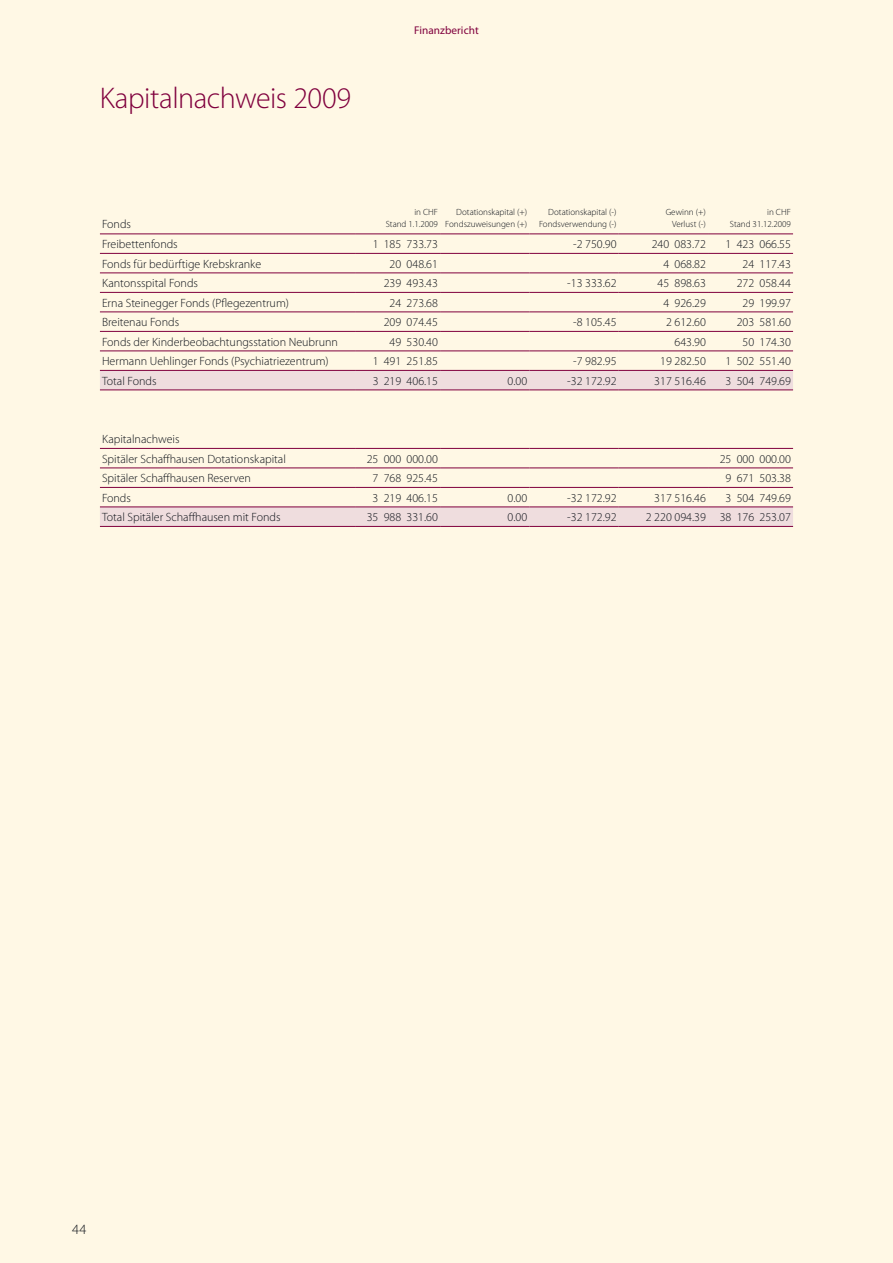
<style>
.page{position:relative;width:893px;height:1263px;background:#fff8e5}
.page>*{position:absolute;margin:0;border:0;box-sizing:border-box;transform-origin:0 0}
.t1{font:300 30px "Myriad Pro";letter-spacing:-.015em;color:#80003d}
.t2{font:300 14.25px "Myriad Pro";color:#0e1219}
.t3{font:300 12px/19.5px "Myriad Pro";color:#0e1219}
.t4{font:11.25px "Myriad Pro";letter-spacing:.005em;color:#80003d}
.t5{font:300 9px/12px "Myriad Pro";color:#0e1219;text-align:right}
</style>
<div class="page">
<svg style="left:100px;top:371px;width:693px;height:155px"></svg>
<hr style="left:100px;top:234px;width:255px;height:1px;background:#80003d">
<hr style="left:355px;top:234px;width:85px;height:1px;background:#80003d">
<hr style="left:440px;top:234px;width:89px;height:1px;background:#80003d">
<hr style="left:529px;top:234px;width:90px;height:1px;background:#80003d">
<hr style="left:619px;top:234px;width:89px;height:1px;background:#80003d">
<hr style="left:708px;top:234px;width:85px;height:1px;background:#80003d">
<hr style="left:100px;top:253px;width:255px;height:1px;background:#80003d">
<hr style="left:355px;top:253px;width:85px;height:1px;background:#80003d">
<hr style="left:440px;top:253px;width:89px;height:1px;background:#80003d">
<hr style="left:529px;top:253px;width:90px;height:1px;background:#80003d">
<hr style="left:619px;top:253px;width:89px;height:1px;background:#80003d">
<hr style="left:708px;top:253px;width:85px;height:1px;background:#80003d">
<hr style="left:100px;top:273px;width:255px;height:1px;background:#80003d">
<hr style="left:355px;top:273px;width:85px;height:1px;background:#80003d">
<hr style="left:440px;top:273px;width:89px;height:1px;background:#80003d">
<hr style="left:529px;top:273px;width:90px;height:1px;background:#80003d">
<hr style="left:619px;top:273px;width:89px;height:1px;background:#80003d">
<hr style="left:708px;top:273px;width:85px;height:1px;background:#80003d">
<hr style="left:100px;top:292px;width:255px;height:1px;background:#80003d">
<hr style="left:355px;top:292px;width:85px;height:1px;background:#80003d">
<hr style="left:440px;top:292px;width:89px;height:1px;background:#80003d">
<hr style="left:529px;top:292px;width:90px;height:1px;background:#80003d">
<hr style="left:619px;top:292px;width:89px;height:1px;background:#80003d">
<hr style="left:708px;top:292px;width:85px;height:1px;background:#80003d">
<hr style="left:100px;top:312px;width:255px;height:1px;background:#80003d">
<hr style="left:355px;top:312px;width:85px;height:1px;background:#80003d">
<hr style="left:440px;top:312px;width:89px;height:1px;background:#80003d">
<hr style="left:529px;top:312px;width:90px;height:1px;background:#80003d">
<hr style="left:619px;top:312px;width:89px;height:1px;background:#80003d">
<hr style="left:708px;top:312px;width:85px;height:1px;background:#80003d">
<hr style="left:100px;top:331px;width:255px;height:1px;background:#80003d">
<hr style="left:355px;top:331px;width:85px;height:1px;background:#80003d">
<hr style="left:440px;top:331px;width:89px;height:1px;background:#80003d">
<hr style="left:529px;top:331px;width:90px;height:1px;background:#80003d">
<hr style="left:619px;top:331px;width:89px;height:1px;background:#80003d">
<hr style="left:708px;top:331px;width:85px;height:1px;background:#80003d">
<hr style="left:100px;top:351px;width:255px;height:1px;background:#80003d">
<hr style="left:355px;top:351px;width:85px;height:1px;background:#80003d">
<hr style="left:440px;top:351px;width:89px;height:1px;background:#80003d">
<hr style="left:529px;top:351px;width:90px;height:1px;background:#80003d">
<hr style="left:619px;top:351px;width:89px;height:1px;background:#80003d">
<hr style="left:708px;top:351px;width:85px;height:1px;background:#80003d">
<hr style="left:100px;top:370px;width:255px;height:1px;background:#80003d">
<hr style="left:355px;top:370px;width:85px;height:1px;background:#80003d">
<hr style="left:440px;top:370px;width:89px;height:1px;background:#80003d">
<hr style="left:529px;top:370px;width:90px;height:1px;background:#80003d">
<hr style="left:619px;top:370px;width:89px;height:1px;background:#80003d">
<hr style="left:708px;top:370px;width:85px;height:1px;background:#80003d">
<hr style="left:100px;top:390px;width:255px;height:1px;background:#80003d">
<hr style="left:355px;top:390px;width:85px;height:1px;background:#80003d">
<hr style="left:440px;top:390px;width:89px;height:1px;background:#80003d">
<hr style="left:529px;top:390px;width:90px;height:1px;background:#80003d">
<hr style="left:619px;top:390px;width:89px;height:1px;background:#80003d">
<hr style="left:708px;top:390px;width:85px;height:1px;background:#80003d">
<hr style="left:100px;top:448px;width:255px;height:1px;background:#80003d">
<hr style="left:355px;top:448px;width:85px;height:1px;background:#80003d">
<hr style="left:440px;top:448px;width:89px;height:1px;background:#80003d">
<hr style="left:529px;top:448px;width:90px;height:1px;background:#80003d">
<hr style="left:619px;top:448px;width:89px;height:1px;background:#80003d">
<hr style="left:708px;top:448px;width:85px;height:1px;background:#80003d">
<hr style="left:100px;top:468px;width:255px;height:1px;background:#80003d">
<hr style="left:355px;top:468px;width:85px;height:1px;background:#80003d">
<hr style="left:440px;top:468px;width:89px;height:1px;background:#80003d">
<hr style="left:529px;top:468px;width:90px;height:1px;background:#80003d">
<hr style="left:619px;top:468px;width:89px;height:1px;background:#80003d">
<hr style="left:708px;top:468px;width:85px;height:1px;background:#80003d">
<hr style="left:100px;top:487px;width:255px;height:1px;background:#80003d">
<hr style="left:355px;top:487px;width:85px;height:1px;background:#80003d">
<hr style="left:440px;top:487px;width:89px;height:1px;background:#80003d">
<hr style="left:529px;top:487px;width:90px;height:1px;background:#80003d">
<hr style="left:619px;top:487px;width:89px;height:1px;background:#80003d">
<hr style="left:708px;top:487px;width:85px;height:1px;background:#80003d">
<hr style="left:100px;top:507px;width:255px;height:1px;background:#80003d">
<hr style="left:355px;top:507px;width:85px;height:1px;background:#80003d">
<hr style="left:440px;top:507px;width:89px;height:1px;background:#80003d">
<hr style="left:529px;top:507px;width:90px;height:1px;background:#80003d">
<hr style="left:619px;top:507px;width:89px;height:1px;background:#80003d">
<hr style="left:708px;top:507px;width:85px;height:1px;background:#80003d">
<hr style="left:100px;top:526px;width:255px;height:1px;background:#80003d">
<hr style="left:355px;top:526px;width:85px;height:1px;background:#80003d">
<hr style="left:440px;top:526px;width:89px;height:1px;background:#80003d">
<hr style="left:529px;top:526px;width:90px;height:1px;background:#80003d">
<hr style="left:619px;top:526px;width:89px;height:1px;background:#80003d">
<hr style="left:708px;top:526px;width:85px;height:1px;background:#80003d">
<h1 class="t1" style="left:100px;top:86px;width:253px">Kapitalnachweis 2009</h1>
<p class="t4" style="left:414px;top:26px;width:66px">Finanzbericht</p>
<p class="t3" style="left:102px;top:216px;width:30px">Fonds</p>
<p class="t5" style="left:386px;top:207px;width:54px">in CHF<br>Stand 1.1.2009</p>
<p class="t5" style="left:445px;top:207px;width:83px">Dotationskapital (+)<br>Fondszuweisungen (+)</p>
<p class="t5" style="left:539px;top:207px;width:79px">Dotationskapital (-)<br>Fondsverwendung (-)</p>
<p class="t5" style="left:666px;top:207px;width:42px">Gewinn (+)<br>Verlust (-)</p>
<p class="t5" style="left:730px;top:207px;width:63px">in CHF<br>Stand 31.12.2009</p>
<p class="t3" style="left:102px;top:236px;width:77px">Freibettenfonds</p>
<p class="t3" style="left:373px;top:236px;width:67px">1 185 733.73</p>
<p class="t3" style="left:573px;top:236px;width:45px">-2 750.90</p>
<p class="t3" style="left:652px;top:236px;width:56px">240 083.72</p>
<p class="t3" style="left:726px;top:236px;width:67px">1 423 066.55</p>
<p class="t3" style="left:102px;top:255px;width:161px">Fonds für bedürftige Krebskranke</p>
<p class="t3" style="left:390px;top:255px;width:50px">20 048.61</p>
<p class="t3" style="left:663px;top:255px;width:44px">4 068.82</p>
<p class="t3" style="left:743px;top:255px;width:50px">24 117.43</p>
<p class="t3" style="left:102px;top:275px;width:97px">Kantonsspital Fonds</p>
<p class="t3" style="left:384px;top:275px;width:56px">239 493.43</p>
<p class="t3" style="left:567px;top:275px;width:51px">-13 333.62</p>
<p class="t3" style="left:657px;top:275px;width:50px">45 898.63</p>
<p class="t3" style="left:737px;top:275px;width:56px">272 058.44</p>
<p class="t3" style="left:102px;top:294px;width:188px">Erna Steinegger Fonds (Pflegezentrum)</p>
<p class="t3" style="left:390px;top:294px;width:50px">24 273.68</p>
<p class="t3" style="left:663px;top:294px;width:44px">4 926.29</p>
<p class="t3" style="left:743px;top:294px;width:50px">29 199.97</p>
<p class="t3" style="left:102px;top:314px;width:79px">Breitenau Fonds</p>
<p class="t3" style="left:384px;top:314px;width:56px">209 074.45</p>
<p class="t3" style="left:573px;top:314px;width:45px">-8 105.45</p>
<p class="t3" style="left:666px;top:314px;width:41px">2 612.60</p>
<p class="t3" style="left:737px;top:314px;width:56px">203 581.60</p>
<p class="t3" style="left:102px;top:333px;width:237px">Fonds der Kinderbeobachtungsstation Neubrunn</p>
<p class="t3" style="left:390px;top:333px;width:50px">49 530.40</p>
<p class="t3" style="left:674px;top:333px;width:33px">643.90</p>
<p class="t3" style="left:743px;top:333px;width:50px">50 174.30</p>
<p class="t3" style="left:102px;top:353px;width:228px">Hermann Uehlinger Fonds (Psychiatriezentrum)</p>
<p class="t3" style="left:373px;top:353px;width:67px">1 491 251.85</p>
<p class="t3" style="left:573px;top:353px;width:45px">-7 982.95</p>
<p class="t3" style="left:660px;top:353px;width:47px">19 282.50</p>
<p class="t3" style="left:726px;top:353px;width:67px">1 502 551.40</p>
<p class="t3" style="left:102px;top:372px;width:56px">Total Fonds</p>
<p class="t3" style="left:373px;top:372px;width:67px">3 219 406.15</p>
<p class="t3" style="left:508px;top:372px;width:21px">0.00</p>
<p class="t3" style="left:567px;top:372px;width:51px">-32 172.92</p>
<p class="t3" style="left:654px;top:372px;width:53px">317 516.46</p>
<p class="t3" style="left:726px;top:372px;width:67px">3 504 749.69</p>
<p class="t3" style="left:102px;top:431px;width:185px">Kapitalnachweis<br>Spitäler Schaffhausen Dotationskapital</p>
<p class="t3" style="left:367px;top:450px;width:73px">25 000 000.00</p>
<p class="t3" style="left:720px;top:450px;width:73px">25 000 000.00</p>
<p class="t3" style="left:102px;top:470px;width:151px">Spitäler Schaffhausen Reserven</p>
<p class="t3" style="left:373px;top:470px;width:67px">7 768 925.45</p>
<p class="t3" style="left:725px;top:470px;width:67px">9 671 503.38</p>
<p class="t3" style="left:102px;top:489px;width:30px">Fonds</p>
<p class="t3" style="left:373px;top:489px;width:67px">3 219 406.15</p>
<p class="t3" style="left:508px;top:489px;width:21px">0.00</p>
<p class="t3" style="left:567px;top:489px;width:51px">-32 172.92</p>
<p class="t3" style="left:654px;top:489px;width:53px">317 516.46</p>
<p class="t3" style="left:726px;top:489px;width:67px">3 504 749.69</p>
<p class="t3" style="left:102px;top:509px;width:180px">Total Spitäler Schaffhausen mit Fonds</p>
<p class="t3" style="left:367px;top:509px;width:73px">35 988 331.60</p>
<p class="t3" style="left:508px;top:509px;width:21px">0.00</p>
<p class="t3" style="left:567px;top:509px;width:51px">-32 172.92</p>
<p class="t3" style="left:646px;top:509px;width:147px">2 220 094.39 38 176 253.07</p>
<p class="t2" style="left:72px;top:1224px;width:16px">44</p>
</div>
